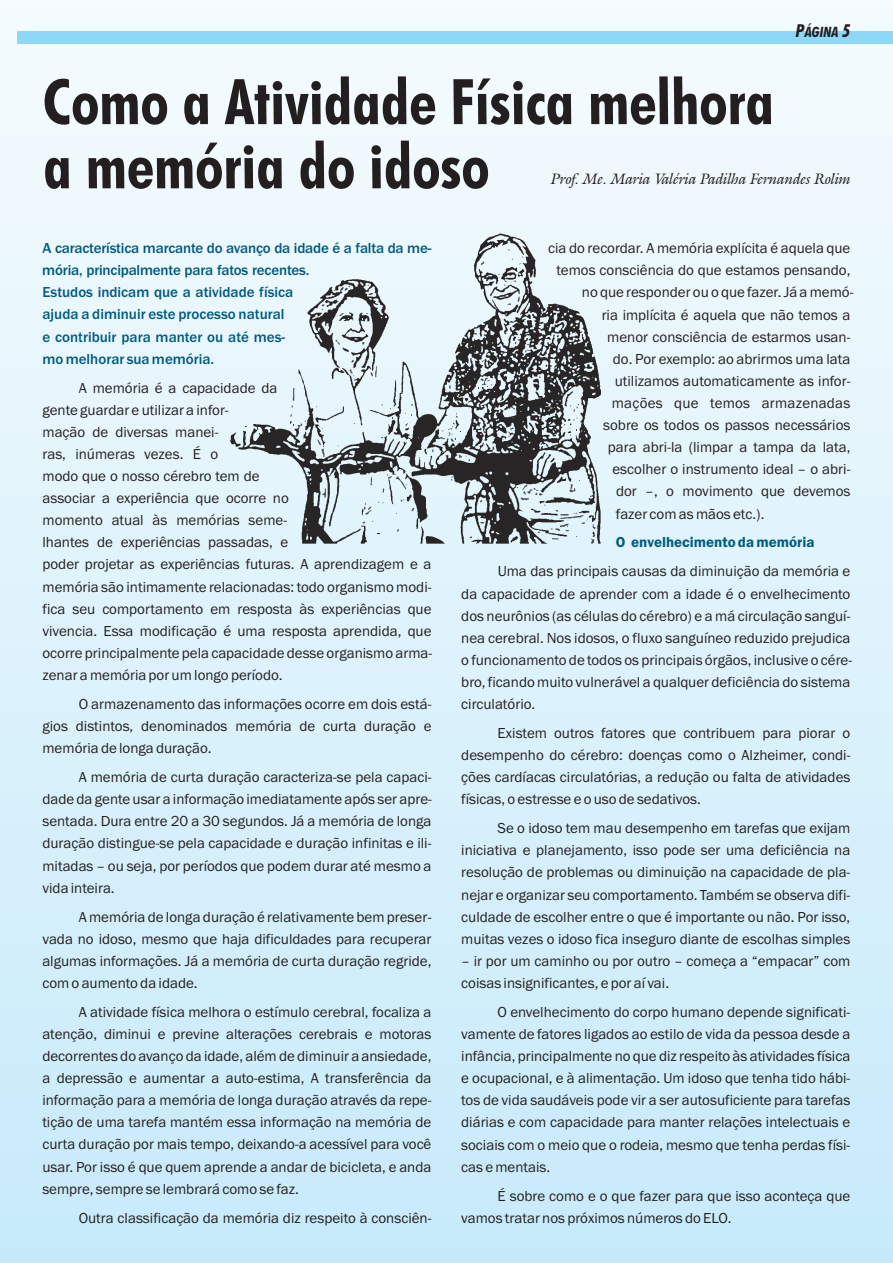
<style>
.page{position:relative;width:893px;height:1263px;background:#fff}
.page>*{position:absolute;margin:0;border:0;box-sizing:border-box;transform-origin:0 0}
.t1{font:700 condensed 63px/64.2px "Futura BT";letter-spacing:-.01em;color:#231f20}
.t2{font:15px/22px "Franklin Gothic";color:#231f20;text-align:right}
.t3{font:500 15px/22px "Franklin Gothic";color:#005b7f}
.t4{font:italic 15px "Galliard IT Cby BT";color:#231f20}
.t5{font:600 15px "Franklin Gothic";color:#005b7f}
.t6{font:italic 700 condensed 14.25px "Futura BT";color:#231f20}
.s1{font-size:17.85px}
</style>
<div class="page">
<div style="left:17px;top:32px;width:876px;height:12px;background:#8dd7f7"></div>
<svg style="left:230px;top:426px;width:8px;height:21px"></svg>
<svg style="left:238px;top:233px;width:363px;height:311px;background:#b4bec3"></svg>
<p class="t6" style="left:796px;top:26px;width:56px"><span class="s1">P</span>ÁGINA <span class="s1">5</span></p>
<h1 class="t1" style="left:43px;top:76px;width:733px">Como a Atividade Física melhora a memória do idoso</h1>
<p class="t4" style="left:551px;top:173px;width:301px">Prof. Me. Maria Valéria Padilha Fernandes Rolim</p>
<p class="t3" style="left:42px;top:238px;width:391px">A característica marcante do avanço da idade é a falta da me&shy;mória, principalmente para fatos recentes.<br>Estudos indicam que a atividade física<br>ajuda a diminuir este processo natural<br>e contribuir para manter ou até mes-<br>mo melhorar sua memória.</p>
<p class="t2" style="left:79px;top:378px;width:200px">A memória é a capacidade da</p>
<p class="t2" style="left:42px;top:400px;width:188px">gente guardar e utilizar a infor-</p>
<p class="t2" style="left:42px;top:422px;width:178px">mação de diversas manei-</p>
<p class="t2" style="left:42px;top:444px;width:177px">ras, inúmeras vezes. É o</p>
<p class="t2" style="left:42px;top:466px;width:219px">modo que o nosso cérebro tem de</p>
<p class="t2" style="left:42px;top:488px;width:248px">associar a experiência que ocorre no</p>
<p class="t2" style="left:548px;top:238px;width:307px">cia do recordar. A memória explícita é aquela que temos consciência do que estamos pensando, no que responder ou o que fazer. Já a memó-<br>ria implícita é aquela que não temos a<br>menor consciência de estarmos usan-<br>do. Por exemplo: ao abrirmos uma lata utilizamos automaticamente as infor-</p>
<p class="t2" style="left:612px;top:393px;width:240px">mações que temos armazenadas</p>
<p class="t2" style="left:603px;top:415px;width:249px">sobre os todos os passos necessários</p>
<p class="t2" style="left:608px;top:437px;width:244px">para abri-la (limpar a tampa da lata,</p>
<p class="t2" style="left:612px;top:459px;width:239px">escolher o instrumento ideal – o abri-</p>
<p class="t2" style="left:616px;top:482px;width:236px">dor –, o movimento que devemos</p>
<p class="t2" style="left:616px;top:504px;width:150px">fazer com as mãos etc.).</p>
<p class="t2" style="left:42px;top:510px;width:391px;text-align:left">momento atual às memórias seme-<br>lhantes de experiências passadas, e<br>poder projetar as experiências futuras. A aprendizagem e a</p>
<p class="t5" style="left:616px;top:537px;width:200px">O envelhecimento da memória</p>
<p class="t2" style="left:498px;top:561px;width:354px">Uma das principais causas da diminuição da memória e</p>
<p class="t2" style="left:42px;top:577px;width:391px">memória são intimamente relacionadas: todo organismo modi-</p>
<p class="t2" style="left:461px;top:584px;width:391px">da capacidade de aprender com a idade é o envelhecimento</p>
<p class="t2" style="left:42px;top:599px;width:391px">fica seu comportamento em resposta às experiências que</p>
<p class="t2" style="left:461px;top:606px;width:391px">dos neurônios (as células do cérebro) e a má circulação sanguí-</p>
<p class="t2" style="left:42px;top:621px;width:391px">vivencia. Essa modificação é uma resposta aprendida, que</p>
<p class="t2" style="left:461px;top:628px;width:391px">nea cerebral. Nos idosos, o fluxo sanguíneo reduzido prejudica</p>
<p class="t2" style="left:42px;top:643px;width:391px">ocorre principalmente pela capacidade desse organismo arma-</p>
<p class="t2" style="left:461px;top:650px;width:392px">o funcionamento de todos os principais órgãos, inclusive o cére-</p>
<p class="t2" style="left:42px;top:665px;width:242px">zenar a memória por um longo período.</p>
<p class="t2" style="left:461px;top:672px;width:391px">bro, ficando muito vulnerável a qualquer deficiência do sistema</p>
<p class="t2" style="left:79px;top:694px;width:354px">O armazenamento das informações ocorre em dois está-</p>
<p class="t2" style="left:461px;top:694px;width:76px">circulatório.</p>
<p class="t2" style="left:42px;top:716px;width:391px">gios distintos, denominados memória de curta duração e</p>
<p class="t2" style="left:498px;top:723px;width:354px">Existem outros fatores que contribuem para piorar o</p>
<p class="t2" style="left:42px;top:738px;width:171px">memória de longa duração.</p>
<p class="t2" style="left:461px;top:745px;width:391px">desempenho do cérebro: doenças como o Alzheimer, condi-</p>
<p class="t2" style="left:79px;top:767px;width:354px">A memória de curta duração caracteriza-se pela capaci-</p>
<p class="t2" style="left:461px;top:767px;width:391px">ções cardíacas circulatórias, a redução ou falta de atividades</p>
<p class="t2" style="left:42px;top:789px;width:391px">dade da gente usar a informação imediatamente após ser apre-</p>
<p class="t2" style="left:461px;top:789px;width:241px">físicas, o estresse e o uso de sedativos.</p>
<p class="t2" style="left:42px;top:811px;width:391px">sentada. Dura entre 20 a 30 segundos. Já a memória de longa</p>
<p class="t2" style="left:498px;top:818px;width:354px">Se o idoso tem mau desempenho em tarefas que exijam</p>
<p class="t2" style="left:42px;top:833px;width:391px">duração distingue-se pela capacidade e duração infinitas e ili-</p>
<p class="t2" style="left:461px;top:840px;width:391px">iniciativa e planejamento, isso pode ser uma deficiência na</p>
<p class="t2" style="left:42px;top:856px;width:391px">mitadas – ou seja, por períodos que podem durar até mesmo a</p>
<p class="t2" style="left:461px;top:862px;width:391px">resolução de problemas ou diminuição na capacidade de pla-</p>
<p class="t2" style="left:42px;top:878px;width:74px">vida inteira.</p>
<p class="t2" style="left:461px;top:885px;width:391px">nejar e organizar seu comportamento. Também se observa difi-</p>
<p class="t2" style="left:79px;top:907px;width:354px">A memória de longa duração é relativamente bem preser-</p>
<p class="t2" style="left:461px;top:907px;width:391px">culdade de escolher entre o que é importante ou não. Por isso,</p>
<p class="t2" style="left:42px;top:929px;width:391px">vada no idoso, mesmo que haja dificuldades para recuperar</p>
<p class="t2" style="left:461px;top:929px;width:391px">muitas vezes o idoso fica inseguro diante de escolhas simples</p>
<p class="t2" style="left:42px;top:951px;width:391px">algumas informações. Já a memória de curta duração regride,</p>
<p class="t2" style="left:461px;top:951px;width:391px">– ir por um caminho ou por outro – começa a “empacar” com</p>
<p class="t2" style="left:42px;top:973px;width:157px">com o aumento da idade.</p>
<p class="t2" style="left:461px;top:973px;width:209px">coisas insignificantes, e por aí vai.</p>
<p class="t2" style="left:79px;top:1002px;width:354px">A atividade física melhora o estímulo cerebral, focaliza a</p>
<p class="t2" style="left:498px;top:1002px;width:354px">O envelhecimento do corpo humano depende significati-</p>
<p class="t2" style="left:42px;top:1024px;width:391px">atenção, diminui e previne alterações cerebrais e motoras</p>
<p class="t2" style="left:461px;top:1024px;width:391px">vamente de fatores ligados ao estilo de vida da pessoa desde a</p>
<p class="t2" style="left:42px;top:1046px;width:391px">decorrentes do avanço da idade, além de diminuir a ansiedade,</p>
<p class="t2" style="left:461px;top:1046px;width:391px">infância, principalmente no que diz respeito às atividades física</p>
<p class="t2" style="left:42px;top:1068px;width:391px">a depressão e aumentar a auto-estima, A transferência da</p>
<p class="t2" style="left:461px;top:1068px;width:391px">e ocupacional, e à alimentação. Um idoso que tenha tido hábi-</p>
<p class="t2" style="left:42px;top:1090px;width:391px">informação para a memória de longa duração através da repe-</p>
<p class="t2" style="left:461px;top:1090px;width:391px">tos de vida saudáveis pode vir a ser autosuficiente para tarefas</p>
<p class="t2" style="left:42px;top:1112px;width:390px">tição de uma tarefa mantém essa informação na memória de</p>
<p class="t2" style="left:461px;top:1112px;width:391px">diárias e com capacidade para manter relações intelectuais e</p>
<p class="t2" style="left:42px;top:1134px;width:391px">curta duração por mais tempo, deixando-a acessível para você</p>
<p class="t2" style="left:461px;top:1135px;width:391px">sociais com o meio que o rodeia, mesmo que tenha perdas físi-</p>
<p class="t2" style="left:42px;top:1157px;width:391px">usar. Por isso é que quem aprende a andar de bicicleta, e anda</p>
<p class="t2" style="left:461px;top:1157px;width:91px">cas e mentais.</p>
<p class="t2" style="left:42px;top:1179px;width:258px">sempre, sempre se lembrará como se faz.</p>
<p class="t2" style="left:498px;top:1186px;width:354px">É sobre como e o que fazer para que isso aconteça que</p>
<p class="t2" style="left:79px;top:1208px;width:354px">Outra classificação da memória diz respeito à consciên-</p>
<p class="t2" style="left:461px;top:1208px;width:272px">vamos tratar nos próximos números do ELO.</p>
</div>
